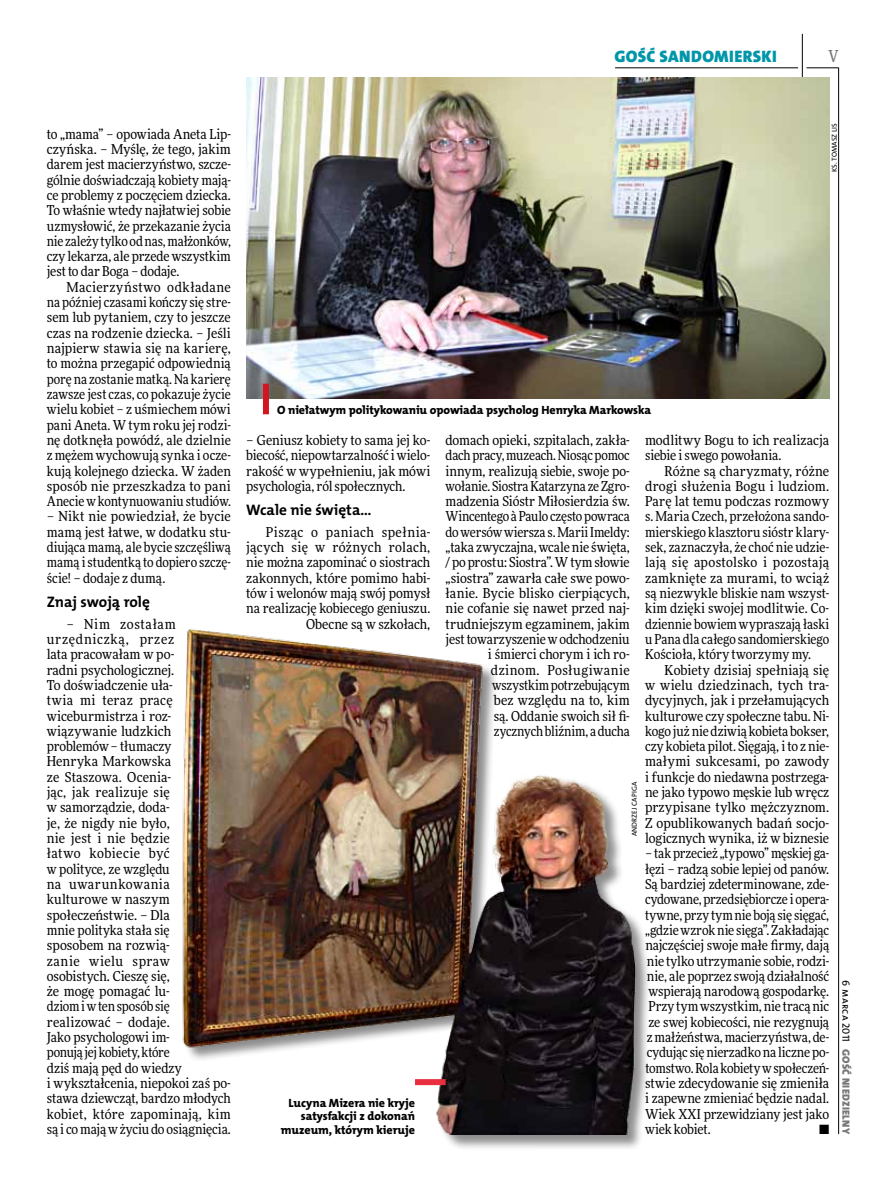
<style>
.page{position:relative;width:893px;height:1191px;background:#fff}
.page>*{position:absolute;margin:0;border:0;box-sizing:border-box;transform-origin:0 0}
.t1{font:16.65px "The Mix HP9 Blk";letter-spacing:.02em;color:#0096aa}
.t2{font:500 16.5px "Freeday Narrow";color:#787779;scale:.9 1}
.t3{font:15.3px "The Mix HP7 Bld";letter-spacing:-.015em;color:#000}
.t4{font:13.65px/15.3px "Freeday Narrow News";color:#000;text-align:justify}
.t5{font:13.65px "The Mix HP5 Plain";color:#000}
.t6{font:12px/13.5px "The Mix HP8 Ex Bld";letter-spacing:-.005em;color:#000;text-align:right}
.t7{font:10.5px "The Mix HP9 Blk";letter-spacing:.025em;color:#787779}
.t8{font:10.5px "The Mix HP5 Plain";color:#000}
.t9{font:7.2px "The Mix HP5 Plain";letter-spacing:.005em;color:#000}
</style>
<div class="page">
<hr style="left:806px;top:68px;width:33px;height:1px;background:#000">
<hr style="left:615px;top:68px;width:183px;height:1px;background:#000">
<hr style="left:838px;top:68px;width:1px;height:1066px;background:#000">
<hr style="left:802px;top:34px;width:1px;height:43px;background:#000">
<img style="left:246px;top:77px;width:583px;height:322px">
<div style="left:183px;top:629px;width:468px;height:521px;background:#000;opacity:.45"></div>
<img style="left:182px;top:629px;width:465px;height:505px">
<div style="left:263px;top:384px;width:6px;height:30px;background:#d3151f"></div>
<div style="left:415px;top:1079px;width:31px;height:6px;background:#e92f3f"></div>
<p class="t1" style="left:615px;top:46px;width:164px">GOŚĆ SANDOMIERSKI</p>
<p class="t2" style="left:828px;top:46px;width:13px">V</p>
<p class="t4" style="left:47px;top:126px;width:186px">to „mama” – opowiada Aneta Lip&shy;czyńska. – Myślę, że tego, jakim darem jest macierzyństwo, szcze&shy;gólnie doświadczają kobiety mają&shy;ce problemy z poczęciem dziecka.<br>To właśnie wtedy najłatwiej sobie uzmysłowić, że przekazanie życia nie zależy tylko od nas, małżonków, czy lekarza, ale przede wszystkim jest to dar Boga – dodaje.</p>
<p class="t4" style="left:47px;top:279px;width:186px;text-indent:20px">Macierzyństwo odkładane na później czasami kończy się stre&shy;sem lub pytaniem, czy to jeszcze czas na rodzenie dziecka. – Jeśli najpierw stawia się na karierę, to można przegapić odpowiednią porę na zostanie matką. Na karierę zawsze jest czas, co pokazuje życie wielu kobiet – z uśmiechem mówi pani Aneta. W tym roku jej rodzi&shy;nę dotknęła powódź, ale dzielnie z mężem wychowują synka i ocze&shy;kują kolejnego dziecka. W żaden sposób nie przeszkadza to pani Anecie w kontynuowaniu studiów.</p>
<p class="t4" style="left:47px;top:509px;width:186px">– Nikt nie powiedział, że bycie mamą jest łatwe, w dodatku stu&shy;diująca mamą, ale bycie szczęśliwą mamą i studentką to dopiero szczę&shy;ście! – dodaje z dumą.</p>
<p class="t3" style="left:47px;top:592px;width:105px">Znaj swoją rolę</p>
<p class="t4" style="left:47px;top:616px;width:186px;text-align:left;text-indent:20px">– Nim zostałam urzędniczką, przez<br>lata pracowałam w po-<br>radni psychologicznej.<br>To doświadczenie uła-<br>twia mi teraz pracę wiceburmistrza i roz&shy;wiązywanie ludzkich problemów – tłumaczy<br>Henryka Markowska<br>ze Staszowa. Ocenia-<br>jąc, jak realizuje się<br>w samorządzie, doda-<br>je, że nigdy nie było,<br>nie jest i nie będzie<br>łatwo kobiecie być<br>w polityce, ze względu<br>na uwarunkowania kulturowe w naszym społeczeństwie. – Dla<br>mnie polityka stała się<br>sposobem na rozwią-<br>zanie wielu spraw osobistych. Cieszę się,<br>że mogę pomagać lu-<br>dziom i w ten sposób się realizować – dodaje.<br>Jako psychologowi im-<br>ponują jej kobiety, które<br>dziś mają pęd do wiedzy<br>i wykształcenia, niepokoi zaś po&shy;stawa dziewcząt, bardzo młodych kobiet, które zapominają, kim są i co mają w życiu do osiągnięcia.</p>
<p class="t6" style="left:277px;top:403px;width:375px">O niełatwym politykowaniu opowiada psycholog Henryka Markowska</p>
<p class="t9" style="left:830px;top:172px;width:50px;rotate:-90deg">Ks. Tomasz Lis</p>
<p class="t4" style="left:246px;top:432px;width:186px">– Geniusz kobiety to sama jej ko&shy;biecość, niepowtarzalność i wielo&shy;rakość w wypełnieniu, jak mówi psychologia, ról społecznych.</p>
<p class="t3" style="left:246px;top:500px;width:127px">Wcale nie święta...</p>
<p class="t4" style="left:246px;top:524px;width:186px;text-align:right">Pisząc o paniach spełnia&shy;jących się w różnych rolach, nie można zapominać o siostrach zakonnych, które pomimo habi&shy;tów i welonów mają swój pomysł na realizację kobiecego geniuszu.<br>Obecne są w szkołach,</p>
<p class="t6" style="left:281px;top:1096px;width:136px">Lucyna Mizera nie kryje satysfakcji z dokonań muzeum, którym kieruje</p>
<p class="t4" style="left:446px;top:432px;width:186px;text-align:right">domach opieki, szpitalach, zakła&shy;dach pracy, muzeach. Niosąc pomoc innym, realizują siebie, swoje po&shy;wołanie. Siostra Katarzyna ze Zgro&shy;madzenia Sióstr Miłosierdzia św.<br>Wincentego à Paulo często powraca do wersów wiersza s. Marii Imeldy: „taka zwyczajna, wcale nie święta, / po prostu: Siostra”. W tym słowie „siostra” zawarła całe swe powo&shy;łanie. Bycie blisko cierpiących, nie cofanie się nawet przed naj&shy;trudniejszym egzaminem, jakim jest towarzyszenie w odchodzeniu i śmierci chorym i ich ro&shy;dzinom. Posługiwanie wszystkim potrzebującym<br>bez względu na to, kim<br>są. Oddanie swoich sił fi&shy;zycznych bliźnim, a ducha</p>
<p class="t4" style="left:645px;top:432px;width:186px">modlitwy Bogu to ich realizacja siebie i swego powołania.</p>
<p class="t4" style="left:645px;top:463px;width:186px;text-indent:20px">Różne są charyzmaty, różne drogi służenia Bogu i ludziom.<br>Parę lat temu podczas rozmowy s. Maria Czech, przełożona sando&shy;mierskiego klasztoru sióstr klary&shy;sek, zaznaczyła, że choć nie udzie&shy;lają się apostolsko i pozostają zamknięte za murami, to wciąż są niezwykle bliskie nam wszyst&shy;kim dzięki swojej modlitwie. Co&shy;dziennie bowiem wypraszają łaski u Pana dla całego sandomierskiego Kościoła, który tworzymy my.</p>
<p class="t4" style="left:645px;top:662px;width:186px;text-indent:20px">Kobiety dzisiaj spełniają się w wielu dziedzinach, tych tra&shy;dycyjnych, jak i przełamujących kulturowe czy społeczne tabu. Ni&shy;kogo już nie dziwią kobieta bokser, czy kobieta pilot. Sięgają, i to z nie&shy;małymi sukcesami, po zawody i funkcje do niedawna postrzega&shy;ne jako typowo męskie lub wręcz przypisane tylko mężczyznom.<br>Z opublikowanych badań socjo&shy;logicznych wynika, iż w biznesie</p>
<p class="t4" style="left:645px;top:845px;width:186px">– tak przecież „typowo” męskiej ga&shy;łęzi – radzą sobie lepiej od panów.<br>Są bardziej zdeterminowane, zde&shy;cydowane, przedsiębiorcze i opera&shy;tywne, przy tym nie boją się sięgać, „gdzie wzrok nie sięga”. Zakładając najczęściej swoje małe firmy, dają nie tylko utrzymanie sobie, rodzi&shy;nie, ale poprzez swoją działalność wspierają narodową gospodarkę.<br>Przy tym wszystkim, nie tracą nic ze swej kobiecości, nie rezygnują z małżeństwa, macierzyństwa, de&shy;cydując się nierzadko na liczne po&shy;tomstwo. Rola kobiety w społeczeń&shy;stwie zdecydowanie się zmieniła i zapewne zmieniać będzie nadal.<br>Wiek XXI przewidziany jest jako wiek kobiet.</p>
<p class="t9" style="left:630px;top:836px;width:56px;rotate:-90deg">Andrzej Capiga</p>
<p class="t5" style="left:820px;top:1120px;width:11px">_</p>
<p class="t8" style="left:853px;top:980px;width:63px;rotate:90deg">6 marca 2011</p>
<p class="t7" style="left:853px;top:1049px;width:86px;rotate:90deg">GOŚĆ NIEDZIELNY</p>
</div>
